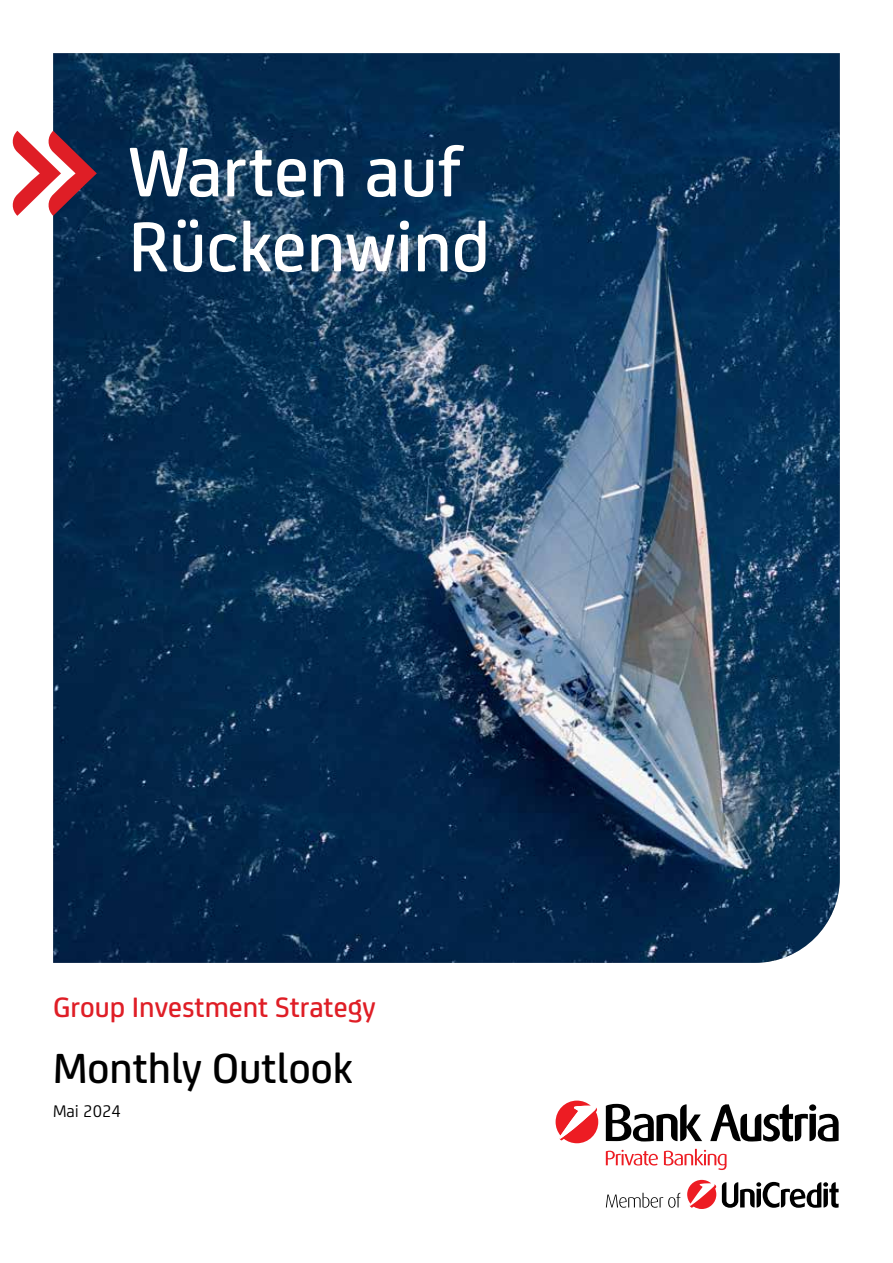
<style>
.page{position:relative;width:893px;height:1263px;background:#fff}
.page>*{position:absolute;margin:0;border:0;box-sizing:border-box;transform-origin:0 0}
.t1{font:500 75px/75px "Uni Credit";color:#fff}
.t2{font:500 45px "Uni Credit";color:#000}
.t3{font:500 30px "Uni Credit";color:#df1e26}
.t4{font:18px "Uni Credit";color:#000}
</style>
<div class="page">
<img style="left:53px;top:53px;width:787px;height:910px">
<svg style="left:12px;top:131px;width:85px;height:85px"></svg>
<svg style="left:606px;top:1193px;width:74px;height:15px"></svg>
<svg style="left:722px;top:1182px;width:117px;height:26px"></svg>
<svg style="left:687px;top:1180px;width:29px;height:29px"></svg>
<svg style="left:606px;top:1150px;width:52px;height:15px"></svg>
<svg style="left:664px;top:1149px;width:62px;height:21px"></svg>
<svg style="left:606px;top:1104px;width:96px;height:37px"></svg>
<svg style="left:710px;top:1104px;width:129px;height:37px"></svg>
<svg style="left:556px;top:1100px;width:42px;height:43px"></svg>
<h1 class="t1" style="left:129px;top:129px;width:363px">Warten auf<br>Rückenwind</h1>
<p class="t3" style="left:53px;top:985px;width:324px">Group Investment Strategy</p>
<h2 class="t2" style="left:53px;top:1035px;width:301px">Monthly Outlook</h2>
<p class="t4" style="left:53px;top:1099px;width:69px">Mai 2024</p>
</div>
